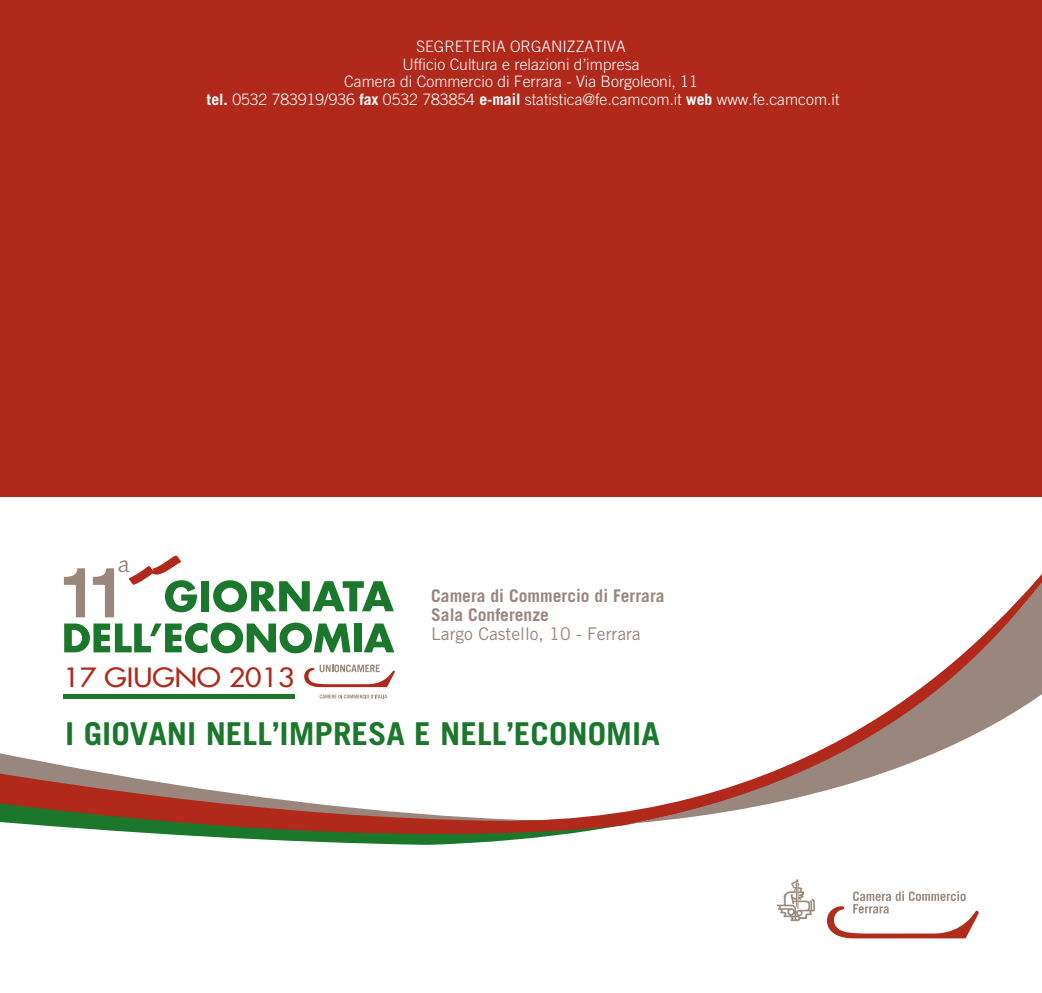
<style>
.page{position:relative;width:1042px;height:993px;background:#fff}
.page>*{position:absolute;margin:0;border:0;box-sizing:border-box;transform-origin:0 0}
.t1{font:700 31.5px "Trade Gothic";color:#1a772c;scale:1.05 1}
.t2{font:25.72px "Futura";color:#b1291a;scale:1.1 1}
.t3{font:700 17.5px/19.2px "Trade Gothic";color:#99877d}
.t4{font:17.5px "Trade Gothic";color:#99877d}
.t5{font:300 15.75px/17.5px "Trade Gothic";color:#fff;text-align:center}
.s1{font-weight:700}
</style>
<div class="page">
<svg style="left:0;top:651px;width:636px;height:194px"></svg>
<svg style="left:630px;top:574px;width:412px;height:249px"></svg>
<div style="left:0;top:0;width:1042px;height:496px;background:#b1291a"></div>
<svg style="left:777px;top:879px;width:38px;height:41px"></svg>
<svg style="left:826px;top:891px;width:152px;height:47px"></svg>
<hr style="left:63px;top:694px;width:231px;height:4px;background:#1a772c">
<svg style="left:320px;top:694px;width:67px;height:4px"></svg>
<svg style="left:304px;top:664px;width:91px;height:22px"></svg>
<svg style="left:62px;top:555px;width:332px;height:98px"></svg>
<p class="t5" style="left:207px;top:38px;width:634px">SEGRETERIA ORGANIZZATIVA<br>Ufficio Cultura e relazioni d’impresa<br>Camera di Commercio di Ferrara - Via Borgoleoni, 11<br><span class="s1">tel.</span> 0532 783919/936 <span class="s1">fax</span> 0532 783854 <span class="s1">e-mail</span> statistica@fe.camcom.it <span class="s1">web</span> www.fe.camcom.it</p>
<h2 class="t2" style="left:63px;top:661px;width:212px">17 GIUGNO 2013</h2>
<p class="t3" style="left:431px;top:585px;width:235px">Camera di Commercio di Ferrara<br>Sala Conferenze</p>
<p class="t4" style="left:431px;top:623px;width:211px">Largo Castello, 10 - Ferrara</p>
<h1 class="t1" style="left:65px;top:714px;width:568px">I GIOVANI NELL’IMPRESA E NELL’ECONOMIA</h1>
</div>
